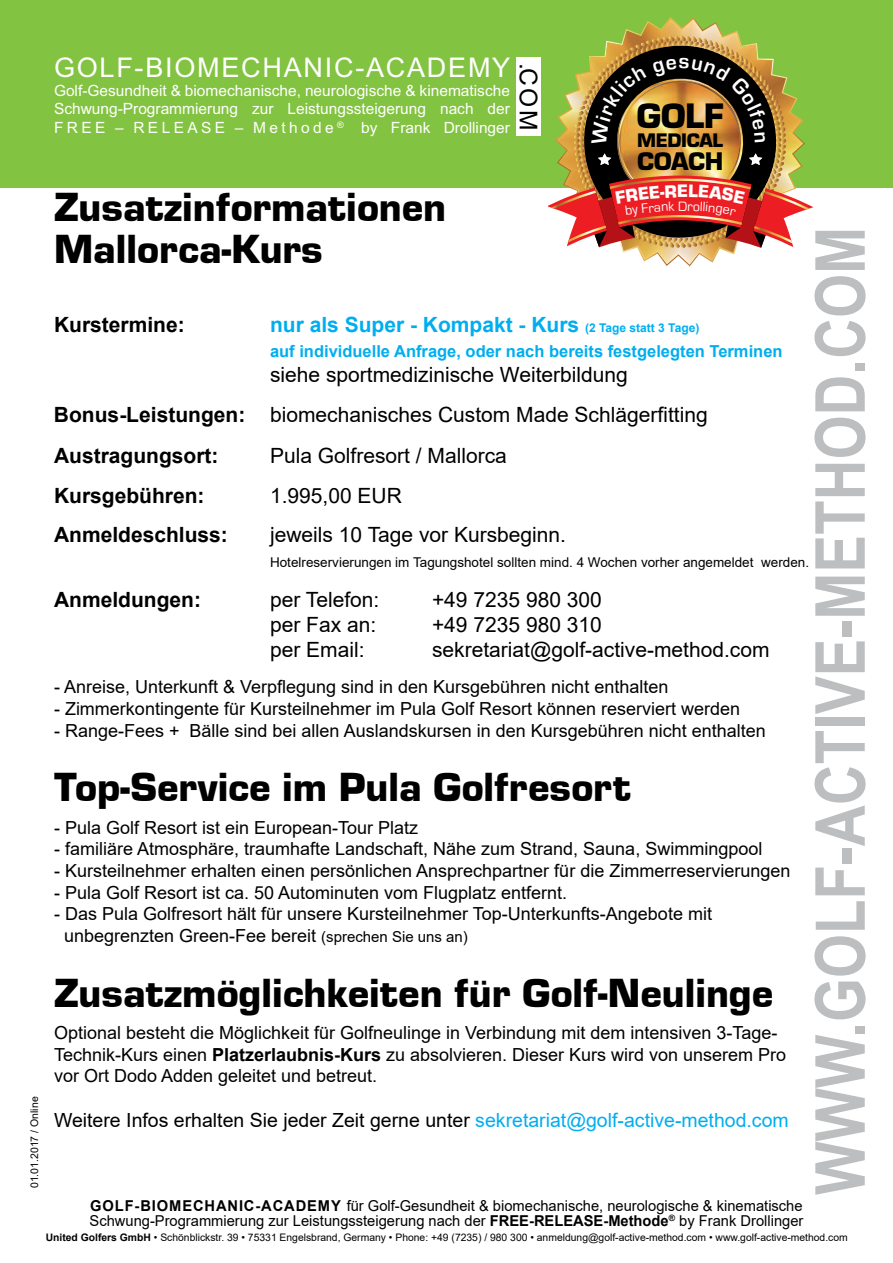
<style>
.page{position:relative;width:893px;height:1263px;background:#fff}
.page>*{position:absolute;margin:0;border:0;box-sizing:border-box;transform-origin:0 0}
.t1{font:700 69px "Arial Narrow";color:#bcbec0}
.t2{font:42px/42px "Eurostile Black DTC";color:#000}
.t3{font:36.75px "Eurostile Black DTC";color:#000}
.t4{font:27.15px "Arial";letter-spacing:.065em;color:#fff}
.t5{font:26.55px "Eurostile Black DTC";letter-spacing:-.02em;color:#000}
.t6{font:24.6px "Arial";color:#000}
.t7{font:21px/40.5px "Arial";color:#000}
.t8{font:700 21px "Arial";color:#000}
.t9{font:700 21px "Arial";color:#00aeef}
.t10{font:20.4px "Eurostile Black DTC";letter-spacing:-.015em;color:#000}
.t11{font:19.5px "Arial";color:#000}
.t12{font:18px/21.6px "Arial";color:#000}
.t13{font:700 16.5px "Arial";color:#00aeef}
.t14{font:15.45px/18.6px "Arial";color:#fff;text-align:justify}
.t15{font:15px/15px "Arial";color:#000}
.t16{font:13.95px "Eurostile";color:#fff}
.t17{font:13.5px "Arial";color:#000}
.t18{font:10.5px "Arial";color:#000}
.t19{font:10.35px "Arial";color:#000}
.s1{font-size:12px}
.s2{font-weight:700}
.s3{font-size:15px}
.s4{color:#00aeef}
</style>
<div class="page">
<div style="left:0;top:0;width:893px;height:187px;background:#82c341"></div>
<div style="left:516px;top:58px;width:25px;height:78px;background:#fff"></div>
<svg style="left:621px;top:19px;width:118px;height:245px"></svg>
<img style="left:548px;top:36px;width:265px;height:212px">
<p class="t18" style="left:27px;top:1188px;width:93px;rotate:-90deg">01.01.2017 / Online</p>
<h3 class="t4" style="left:54px;top:50px;width:458px">GOLF-BIOMECHANIC-ACADEMY</h3>
<p class="t14" style="left:54px;top:81px;width:457px">Golf-Gesundheit &amp; biomechanische, neurologische &amp; kinematische Schwung-Programmierung zur Leistungssteigerung nach der FREE – RELEASE – Methode <sup>®</sup> by Frank Drollinger</p>
<h3 class="t6" style="left:545px;top:63px;width:69px;rotate:90deg">.COM</h3>
<h3 class="t3" style="left:636px;top:96px;width:89px">GOLF</h3>
<p class="t10" style="left:637px;top:129px;width:88px">MEDICAL</p>
<h3 class="t5" style="left:637px;top:147px;width:87px">COACH</h3>
<p class="t16" style="left:678px;top:199px;width:11px">D</p>
<h2 class="t2" style="left:54px;top:186px;width:393px">Zusatzinformationen<br>Mallorca-Kurs</h2>
<h1 class="t1" style="left:788px;top:1195px;width:970px;rotate:-90deg">WWW.GOLF-ACTIVE-METHOD.COM</h1>
<p class="t8" style="left:54px;top:309px;width:132px">Kurstermine:</p>
<p class="t9" style="left:270px;top:309px;width:431px">nur als Super - Kompakt - Kurs <span class="s1">(2 Tage statt 3 Tage)</span></p>
<p class="t13" style="left:270px;top:339px;width:514px">auf individuelle Anfrage, oder nach bereits festgelegten Terminen</p>
<p class="t7" style="left:54px;top:354px;width:655px;text-indent:216px">siehe sportmedizinische Weiterbildung<br><span class="s2">Bonus-Leistungen:</span> biomechanisches Custom Made Schlägerfitting<br><span class="s2">Austragungsort:</span></p>
<p class="t7" style="left:270px;top:435px;width:238px">Pula Golfresort / Mallorca</p>
<p class="t8" style="left:54px;top:480px;width:152px">Kursgebühren:</p>
<p class="t7" style="left:270px;top:475px;width:133px">1.995,00 EUR</p>
<p class="t8" style="left:54px;top:520px;width:175px">Anmeldeschluss:</p>
<p class="t7" style="left:270px;top:514px;width:298px">jeweils 10 Tage vor Kursbeginn.</p>
<p class="t17" style="left:270px;top:553px;width:541px">Hotelreservierungen im Tagungshotel sollten mind. 4 Wochen vorher angemeldet werden.</p>
<p class="t8" style="left:54px;top:585px;width:148px">Anmeldungen:</p>
<p class="t7" style="left:270px;top:579px;width:111px">per Telefon:</p>
<p class="t7" style="left:432px;top:579px;width:171px">+49 7235 980 300</p>
<p class="t7" style="left:270px;top:604px;width:108px">per Fax an:</p>
<p class="t7" style="left:432px;top:604px;width:171px">+49 7235 980 310</p>
<p class="t7" style="left:270px;top:630px;width:96px">per Email:</p>
<p class="t7" style="left:432px;top:630px;width:339px">sekretariat@golf-active-method.com</p>
<p class="t12" style="left:54px;top:676px;width:616px">- Anreise, Unterkunft &amp; Verpflegung sind in den Kursgebühren nicht enthalten</p>
<p class="t12" style="left:54px;top:698px;width:688px">- Zimmerkontingente für Kursteilnehmer im Pula Golf Resort können reserviert werden</p>
<p class="t12" style="left:54px;top:719px;width:713px">- Range-Fees + Bälle sind bei allen Auslandskursen in den Kursgebühren nicht enthalten</p>
<h2 class="t2" style="left:54px;top:766px;width:578px">Top-Service im Pula Golfresort</h2>
<p class="t12" style="left:54px;top:817px;width:366px">- Pula Golf Resort ist ein European-Tour Platz</p>
<p class="t12" style="left:54px;top:838px;width:710px">- familiäre Atmosphäre, traumhafte Landschaft, Nähe zum Strand, Sauna, Swimmingpool</p>
<p class="t12" style="left:54px;top:860px;width:738px">- Kursteilnehmer erhalten einen persönlichen Ansprechpartner für die Zimmerreservierungen</p>
<p class="t12" style="left:54px;top:881px;width:515px">- Pula Golf Resort ist ca. 50 Autominuten vom Flugplatz entfernt.</p>
<p class="t12" style="left:64px;top:903px;width:649px;text-indent:-10px">- Das Pula Golfresort hält für unsere Kursteilnehmer Top-Unterkunfts-Angebote mit unbegrenzten Green-Fee bereit <span class="s3">(sprechen Sie uns an)</span></p>
<h2 class="t2" style="left:54px;top:972px;width:721px">Zusatzmöglichkeiten für Golf-Neulinge</h2>
<p class="t12" style="left:54px;top:1022px;width:734px">Optional besteht die Möglichkeit für Golfneulinge in Verbindung mit dem intensiven 3-Tage-<br>Technik-Kurs einen <span class="s2">Platzerlaubnis-Kurs</span> zu absolvieren. Dieser Kurs wird von unserem Pro vor Ort Dodo Adden geleitet und betreut.</p>
<p class="t11" style="left:54px;top:1107px;width:736px">Weitere Infos erhalten Sie jeder Zeit gerne unter <span class="s4">sekretariat@golf-active-method.com</span></p>
<p class="t15" style="left:90px;top:1198px;width:715px"><span class="s2">GOLF-BIOMECHANIC-ACADEMY</span> für Golf-Gesundheit &amp; biomechanische, neurologische &amp; kinematische<br>Schwung-Programmierung zur Leistungssteigerung nach der <span class="s2">FREE-RELEASE-Methode</span><sup>®</sup> by Frank Drollinger</p>
<p class="t19" style="left:46px;top:1230px;width:804px"><span class="s2">United Golfers GmbH</span> • Schönblickstr. 39 • 75331 Engelsbrand, Germany • Phone: +49 (7235) / 980 300 • anmeldung@golf-active-method.com • www.golf-active-method.com</p>
</div>
